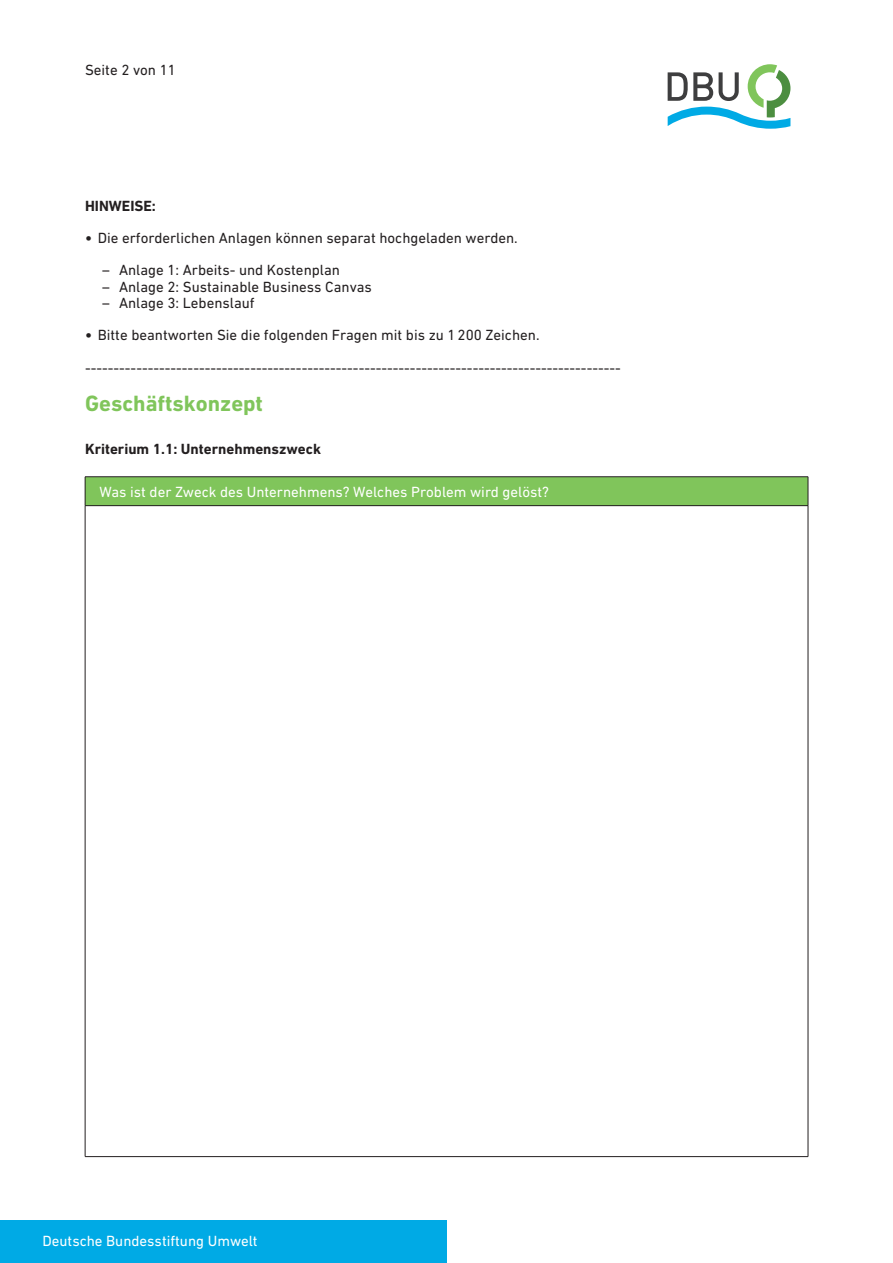
<style>
.page{position:relative;width:893px;height:1263px;background:#fff}
.page>*{position:absolute;margin:0;border:0;box-sizing:border-box;transform-origin:0 0}
.Überschrift_15pt{font:700 22.5px "DIN Next W1 G";color:#80c55b}
.Text_10pt_schwarz{font:15px "DIN Next W1 G";color:#231f20}
.Aufzählung{font:15px "DIN Next W1 G";color:#231f20}
.Kriterium_Tabelle_Fr{font:15px "DIN Next W1 G";color:#fff}
.Kriterium{font:700 15px "DIN Next W1 G";color:#231f20}
.Text_10pt_schwarz-2{font:700 15px "DIN Next W1 G";color:#231f20}
.s1{font-weight:700}
</style>
<div class="page">
<div style="left:0;top:1220px;width:446px;height:43px;background:#00aae5"></div>
<svg style="left:668px;top:64px;width:122px;height:65px"></svg>
<div style="left:85px;top:477px;width:723px;height:29px;background:#80c55b"></div>
<hr style="left:85px;top:476px;width:723px;height:1px;background:#231f20">
<svg style="left:85px;top:477px;width:1px;height:28px"></svg>
<svg style="left:808px;top:477px;width:1px;height:29px"></svg>
<hr style="left:85px;top:505px;width:723px;height:1px;background:#231f20">
<hr style="left:85px;top:506px;width:1px;height:650px;background:#231f20">
<hr style="left:808px;top:506px;width:1px;height:650px;background:#231f20">
<hr style="left:85px;top:1156px;width:723px;height:1px;background:#231f20">
<p class="Text_10pt_schwarz" style="left:85px;top:61px;width:92px">Seite 2 von 11</p>
<p class="Text_10pt_schwarz-2" style="left:85px;top:197px;width:72px">HINWEISE:</p>
<p class="Aufzählung" style="left:85px;top:229px;width:434px"><span class="s1">•</span> Die erforderlichen Anlagen können separat hochgeladen werden.</p>
<p class="Text_10pt_schwarz" style="left:102px;top:262px;width:239px">– Anlage 1: Arbeits- und Kostenplan</p>
<p class="Text_10pt_schwarz" style="left:102px;top:278px;width:271px">– Anlage 2: Sustainable Business Canvas</p>
<p class="Text_10pt_schwarz" style="left:102px;top:294px;width:154px">– Anlage 3: Lebenslauf</p>
<p class="Aufzählung" style="left:85px;top:326px;width:456px"><span class="s1">•</span> Bitte beantworten Sie die folgenden Fragen mit bis zu 1200 Zeichen.</p>
<p class="Text_10pt_schwarz" style="left:85px;top:359px;width:537px">----------------------------------------------------------------------------------------------</p>
<p class="Überschrift_15pt" style="left:85px;top:390px;width:179px">Geschäftskonzept</p>
<p class="Kriterium" style="left:85px;top:440px;width:237px">Kriterium 1.1: Unternehmenszweck</p>
<p class="Kriterium_Tabelle_Fr" style="left:100px;top:483px;width:451px">Was ist der Zweck des Unternehmens? Welches Problem wird gelöst?</p>
<p class="Kriterium_Tabelle_Fr" style="left:43px;top:1232px;width:217px">Deutsche Bundesstiftung Umwelt</p>
</div>
